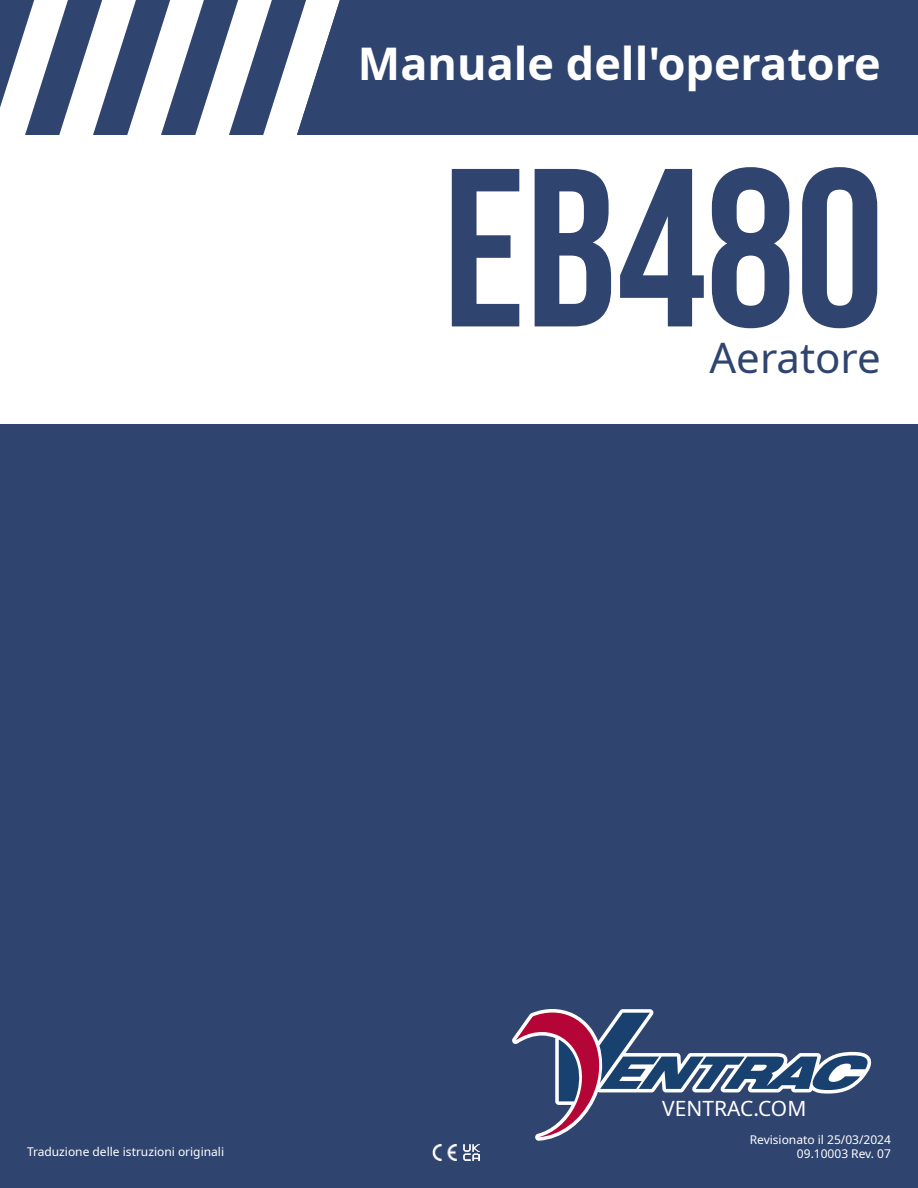
<style>
.page{position:relative;width:918px;height:1188px;background:#fff}
.page>*{position:absolute;margin:0;border:0;box-sizing:border-box;transform-origin:0 0}
.t1{font:700 225px "Bebas Neue";color:#2f446f}
.t2{font:700 45px "Noto Sans";color:#fff}
.t3{font:42px "Noto Sans";color:#2f446f}
.t4{font:21px "Noto Sans";color:#fff}
.t5{font:12px "Noto Sans";color:#fff}
</style>
<div class="page">
<div style="left:0;top:424px;width:918px;height:764px;background:#2f446f"></div>
<svg style="left:0;top:0;width:321px;height:135px"></svg>
<div style="left:321px;top:0;width:597px;height:135px;background:#2f446f"></div>
<svg style="left:512px;top:1009px;width:141px;height:132px"></svg>
<svg style="left:516px;top:1011px;width:356px;height:126px"></svg>
<img style="left:432px;top:1144px;width:25px;height:17px">
<img style="left:463px;top:1144px;width:17px;height:17px">
<h2 class="t2" style="left:358px;top:32px;width:524px">Manuale dell'operatore</h2>
<h1 class="t1" style="left:443px;top:125px;width:443px">EB480</h1>
<h3 class="t3" style="left:709px;top:328px;width:173px">Aeratore</h3>
<h3 class="t4" style="left:662px;top:1093px;width:146px">VENTRAC.COM</h3>
<p class="t5" style="left:750px;top:1131px;width:143px">Revisionato il 25/03/2024</p>
<p class="t5" style="left:27px;top:1143px;width:199px">Traduzione delle istruzioni originali</p>
<p class="t5" style="left:797px;top:1146px;width:96px">09.10003 Rev. 07</p>
</div>
